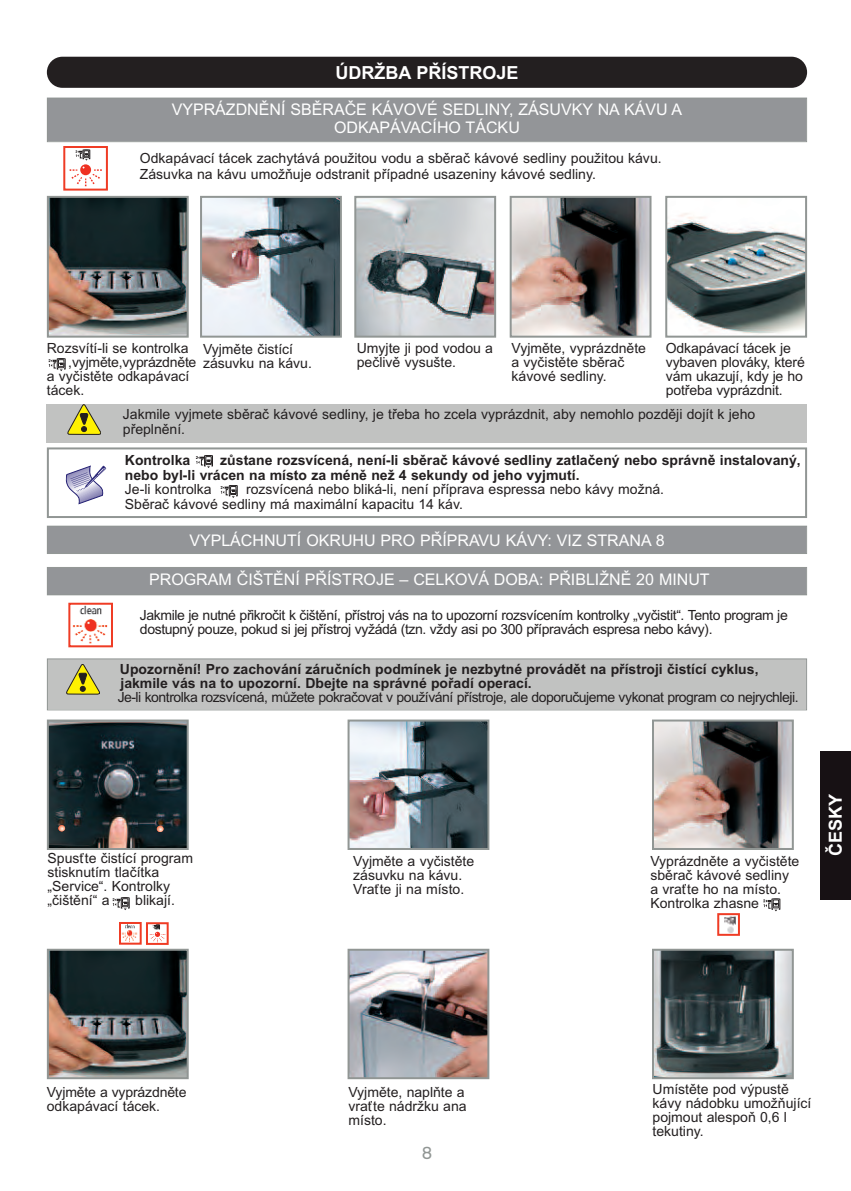
<style>
.page{position:relative;width:851px;height:1191px;background:#fff}
.page>*{position:absolute;margin:0;border:0;box-sizing:border-box;transform-origin:0 0}
.t1{font:700 18px "Arial CE";color:#fff}
.t2{font:18px "Akzidenz Grotesk BE";color:#919694}
.t3{font:16px/18px "Arial CE";color:#fff;text-align:center}
.t4{font:14px/14px "Arial CE";color:#231f20}
.t5{font:700 14px/15px "Arial CE";color:#231f20}
.t6{font:14px/14px "Arial CE";letter-spacing:-.03em;color:#231f20}
.t7{font:14px "Arial CE";letter-spacing:-.035em;color:#231f20}
</style>
<div class="page">
<div style="left:47px;top:447px;width:760px;height:71px;border:2px solid #919694"></div>
<div style="left:47px;top:57px;width:760px;height:31px;background:#231f20;border-radius:16px"></div>
<svg style="left:48px;top:358px;width:17px;height:13px"></svg>
<svg style="left:196px;top:455px;width:17px;height:13px"></svg>
<svg style="left:66px;top:465px;width:40px;height:39px"></svg>
<div style="left:47px;top:404px;width:760px;height:38px;background:#c1c2c1"></div>
<svg style="left:68px;top:404px;width:33px;height:30px"></svg>
<div style="left:48px;top:568px;width:758px;height:26px;background:#939598"></div>
<div style="left:47px;top:567px;width:760px;height:28px;border:1px solid #919694"></div>
<img style="left:122px;top:925px;width:16px;height:16px">
<div style="left:119px;top:922px;width:23px;height:22px;border:2px solid #ef3c25"></div>
<svg style="left:150px;top:925px;width:15px;height:17px"></svg>
<div style="left:146px;top:922px;width:23px;height:23px;border:2px solid #ef3c25"></div>
<svg style="left:763px;top:898px;width:17px;height:13px"></svg>
<img style="left:724px;top:916px;width:12px;height:16px">
<div style="left:717px;top:913px;width:22px;height:22px;border:2px solid #ef3c25"></div>
<div style="left:48px;top:526px;width:758px;height:27px;background:#939598"></div>
<div style="left:47px;top:525px;width:760px;height:29px;border:1px solid #919694"></div>
<div style="left:48px;top:659px;width:758px;height:50px;background:#c1c2c1"></div>
<div style="left:47px;top:658px;width:760px;height:52px;border:1px solid #919694"></div>
<svg style="left:66px;top:664px;width:34px;height:30px"></svg>
<div style="left:48px;top:99px;width:758px;height:42px;background:#939598"></div>
<div style="left:47px;top:98px;width:760px;height:44px;border:1px solid #919694"></div>
<img style="left:50px;top:199px;width:136px;height:136px">
<div style="left:47px;top:196px;width:142px;height:142px;border:2px solid #919694"></div>
<img style="left:203px;top:199px;width:136px;height:136px">
<div style="left:200px;top:196px;width:142px;height:142px;border:2px solid #919694"></div>
<img style="left:357px;top:199px;width:136px;height:136px">
<div style="left:354px;top:196px;width:142px;height:142px;border:2px solid #919694"></div>
<img style="left:512px;top:199px;width:136px;height:136px">
<div style="left:509px;top:196px;width:142px;height:142px;border:2px solid #919694"></div>
<img style="left:668px;top:213px;width:136px;height:121px">
<div style="left:665px;top:196px;width:142px;height:142px;border:2px solid #919694"></div>
<img style="left:50px;top:722px;width:136px;height:125px">
<div style="left:47px;top:719px;width:142px;height:131px;border:2px solid #919694"></div>
<img style="left:350px;top:722px;width:136px;height:125px">
<div style="left:347px;top:719px;width:142px;height:131px;border:2px solid #919694"></div>
<img style="left:655px;top:722px;width:135px;height:125px">
<div style="left:652px;top:719px;width:141px;height:131px;border:2px solid #919694"></div>
<img style="left:50px;top:951px;width:136px;height:125px">
<div style="left:47px;top:948px;width:142px;height:131px;border:2px solid #919694"></div>
<img style="left:350px;top:951px;width:136px;height:125px">
<div style="left:347px;top:948px;width:142px;height:131px;border:2px solid #919694"></div>
<img style="left:655px;top:951px;width:135px;height:125px">
<div style="left:652px;top:948px;width:141px;height:131px;border:2px solid #919694"></div>
<svg style="left:157px;top:825px;width:6px;height:7px"></svg>
<svg style="left:58px;top:825px;width:7px;height:6px"></svg>
<svg style="left:80px;top:164px;width:11px;height:11px"></svg>
<svg style="left:70px;top:167px;width:32px;height:19px"></svg>
<svg style="left:75px;top:149px;width:15px;height:12px"></svg>
<div style="left:63px;top:146px;width:45px;height:45px;border:2px solid #ef3c25"></div>
<svg style="left:220px;top:485px;width:17px;height:13px"></svg>
<img style="left:72px;top:606px;width:36px;height:38px">
<div style="left:68px;top:603px;width:45px;height:44px;border:2px solid #ef3c25"></div>
<svg style="left:112px;top:897px;width:17px;height:13px"></svg>
<div style="left:819px;top:751px;width:31px;height:148px;background:#171114"></div>
<p class="t1" style="left:335px;top:66px;width:184px">ÚDRŽBA PŘÍSTROJE</p>
<p class="t3" style="left:172px;top:102px;width:512px">VYPRÁZDNĚNÍ SBĚRAČE KÁVOVÉ SEDLINY, ZÁSUVKY NA KÁVU A<br>ODKAPÁVACÍHO TÁCKU</p>
<p class="t4" style="left:140px;top:151px;width:523px;line-height:16px">Odkapávací tácek zachytává použitou vodu a sběrač kávové sedliny použitou kávu.<br>Zásuvka na kávu umožňuje odstranit případné usazeniny kávové sedliny.</p>
<p class="t4" style="left:47px;top:342px;width:143px">Rozsvítí-li se kontrolka</p>
<p class="t4" style="left:68px;top:356px;width:130px">,vyjměte,vyprázdněte</p>
<p class="t4" style="left:47px;top:370px;width:144px">a vyčistěte odkapávací</p>
<p class="t4" style="left:47px;top:384px;width:39px">tácek.</p>
<p class="t4" style="left:203px;top:343px;width:110px">Vyjměte čistící zásuvku na kávu.</p>
<p class="t4" style="left:357px;top:343px;width:138px">Umyjte ji pod vodou a pečlivě vysušte.</p>
<p class="t4" style="left:511px;top:342px;width:136px">Vyjměte, vyprázdněte a vyčistěte sběrač kávové sedliny.</p>
<p class="t4" style="left:665px;top:342px;width:140px">Odkapávací tácek je vybaven plováky, které vám ukazují, kdy je ho potřeba vyprázdnit.</p>
<p class="t4" style="left:123px;top:408px;width:633px;line-height:15px">Jakmile vyjmete sběrač kávové sedliny, je třeba ho zcela vyprázdnit, aby nemohlo později dojít k jeho přeplnění.</p>
<p class="t5" style="left:125px;top:453px;width:677px;text-indent:95px">zůstane rozsvícená, není-li sběrač kávové sedliny zatlačený nebo správně instalovaný, nebo byl-li vrácen na místo za méně než 4 sekundy od jeho vyjmutí.</p>
<p class="t4" style="left:125px;top:483px;width:88px">Je-li kontrolka</p>
<p class="t5" style="left:125px;top:453px;width:67px">Kontrolka</p>
<p class="t4" style="left:125px;top:482px;width:540px;line-height:15px;text-indent:121px">rozsvícená nebo bliká-li, není příprava espressa nebo kávy možná.<br>Sběrač kávové sedliny má maximální kapacitu 14 káv.</p>
<p class="t3" style="left:189px;top:532px;width:476px">VYPLÁCHNUTÍ OKRUHU PRO PŘÍPRAVU KÁVY: VIZ STRANA 8</p>
<p class="t3" style="left:149px;top:572px;width:562px">PROGRAM ČIŠTĚNÍ PŘÍSTROJE – CELKOVÁ DOBA: PŘIBLIŽNĚ 20 MINUT</p>
<p class="t6" style="left:140px;top:609px;width:649px">Jakmile je nutné přikročit k čištění, přístroj vás na to upozorní rozsvícením kontrolky „vyčistit“. Tento program je dostupný pouze, pokud si jej přístroj vyžádá (tzn. vždy asi po 300 přípravách espresa nebo kávy).</p>
<p class="t5" style="left:120px;top:663px;width:640px;line-height:14px">Upozornění! Pro zachování záručních podmínek je nezbytné provádět na přístroji čistící cyklus, jakmile vás na to upozorní. Dbejte na správné pořadí operací.</p>
<p class="t7" style="left:118px;top:692px;width:682px">Je-li kontrolka rozsvícená, můžete pokračovat v používání přístroje, ale doporučujeme vykonat program co nejrychleji.</p>
<p class="t4" style="left:48px;top:852px;width:147px">Spusťte čistící program stisknutím tlačítka „Service“. Kontrolky „čištění“ a</p>
<p class="t4" style="left:135px;top:894px;width:41px">blikají.</p>
<p class="t4" style="left:353px;top:855px;width:122px">Vyjměte a vyčistěte zásuvku na kávu.<br>Vraťte ji na místo.</p>
<p class="t4" style="left:650px;top:855px;width:150px">Vyprázdněte a vyčistěte sběrač kávové sedliny a vraťte ho na místo.<br>Kontrolka zhasne</p>
<p class="t1" style="left:828px;top:856px;width:64px;rotate:-90deg">ČESKY</p>
<p class="t4" style="left:47px;top:1086px;width:141px">Vyjměte a vyprázdněte odkapávací tácek.</p>
<p class="t4" style="left:348px;top:1086px;width:120px">Vyjměte, naplňte a vraťte nádržku ana místo.</p>
<p class="t2" style="left:421px;top:1146px;width:12px">8</p>
<p class="t4" style="left:652px;top:1083px;width:160px">Umístěte pod výpustě kávy nádobku umožňující pojmout alespoň 0,6 l tekutiny.</p>
</div>
